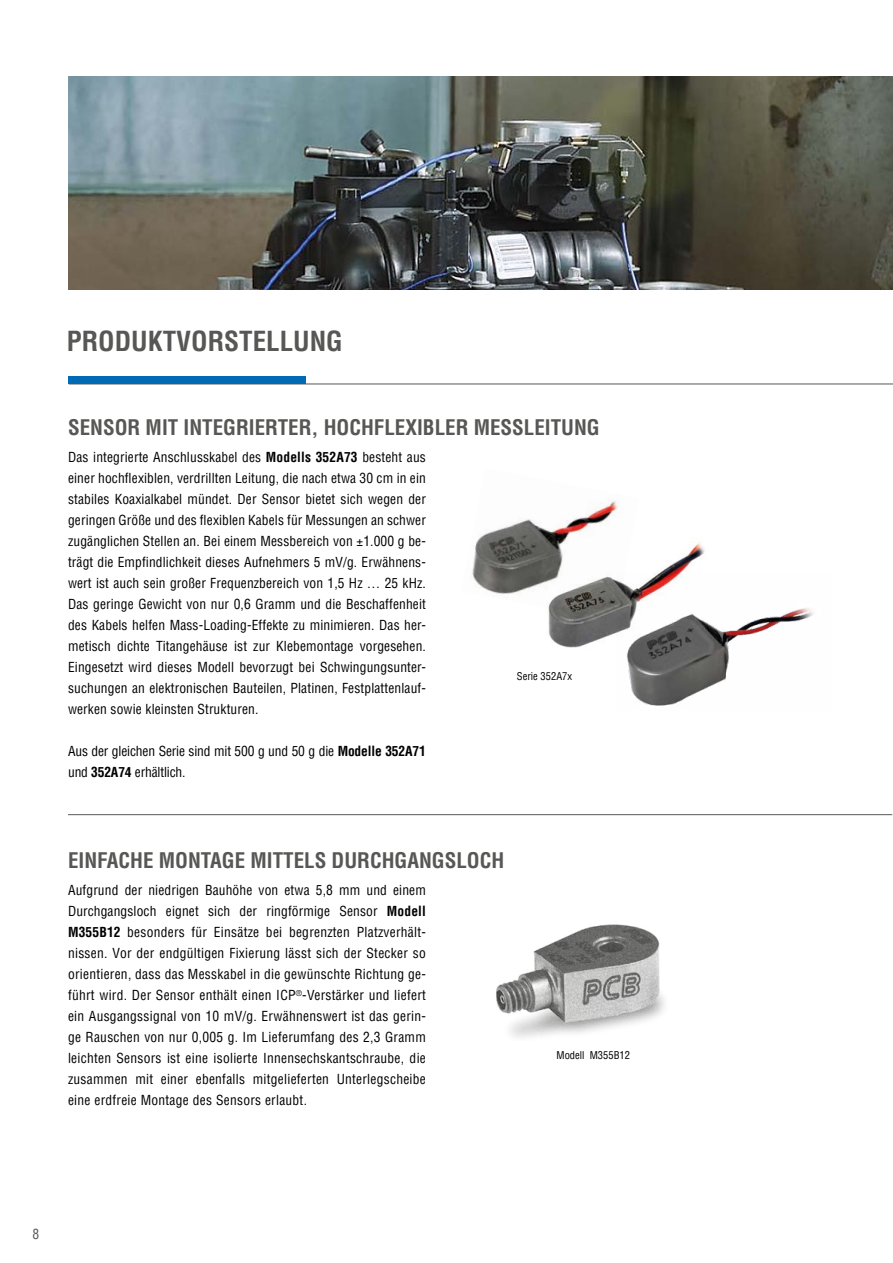
<style>
.page{position:relative;width:893px;height:1263px;background:#fff}
.page>*{position:absolute;margin:0;border:0;box-sizing:border-box;transform-origin:0 0}
.t1{font:700 condensed 27px "Helvetica LT Pro";color:#575756}
.t2{font:700 condensed 21px "Helvetica LT Pro";color:#575756}
.t3{font:condensed 13.5px/21px "Helvetica LT Pro";letter-spacing:.01em;color:#000;text-align:justify}
.t4{font:condensed 13.5px/21px "Helvetica LT Pro";letter-spacing:-.01em;color:#000}
.t5{font:condensed 13.5px "Helvetica LT Pro";color:#575756}
.t6{font:condensed 10.5px "Helvetica LT Pro";color:#000}
.s1{font-weight:700}
</style>
<div class="page">
<img style="left:68px;top:77px;width:825px;height:212px">
<hr style="left:68px;top:814px;width:824px;height:1px;background:#575756">
<img style="left:496px;top:924px;width:169px;height:114px">
<img style="left:472px;top:501px;width:146px;height:94px">
<img style="left:547px;top:536px;width:158px;height:112px">
<img style="left:617px;top:573px;width:196px;height:133px">
<hr style="left:69px;top:384px;width:824px;height:1px;background:#575756">
<div style="left:68px;top:376px;width:238px;height:8px;background:#006ab4"></div>
<h1 class="t1" style="left:67px;top:323px;width:278px">PRODUKTVORSTELLUNG</h1>
<h2 class="t2" style="left:68px;top:413px;width:533px">SENSOR MIT INTEGRIERTER, HOCHFLEXIBLER MESSLEITUNG</h2>
<p class="t3" style="left:68px;top:447px;width:359px">Das integrierte Anschlusskabel des <span class="s1">Modells 352A73</span> besteht aus einer hochflexiblen, verdrillten Leitung, die nach etwa 30 cm in ein stabiles Koaxialkabel mündet. Der Sensor bietet sich wegen der geringen Größe und des flexiblen Kabels für Messungen an schwer zugänglichen Stellen an. Bei einem Messbereich von ±1.000 g be&shy;trägt die Empfindlichkeit dieses Aufnehmers 5 mV/g. Erwähnens&shy;wert ist auch sein großer Frequenzbereich von 1,5 Hz … 25 kHz.<br>Das geringe Gewicht von nur 0,6 Gramm und die Beschaffenheit des Kabels helfen Mass-Loading-Effekte zu minimieren. Das her&shy;metisch dichte Titangehäuse ist zur Klebemontage vorgesehen.<br>Eingesetzt wird dieses Modell bevorzugt bei Schwingungsunter&shy;suchungen an elektronischen Bauteilen, Platinen, Festplattenlauf&shy;werken sowie kleinsten Strukturen.</p>
<p class="t4" style="left:68px;top:741px;width:359px">Aus der gleichen Serie sind mit 500 g und 50 g die <span class="s1">Modelle 352A71 </span>und <span class="s1">352A74</span> erhältlich.</p>
<p class="t6" style="left:517px;top:670px;width:57px">Serie 352A7x</p>
<h2 class="t2" style="left:68px;top:846px;width:438px">EINFACHE MONTAGE MITTELS DURCHGANGSLOCH</h2>
<p class="t3" style="left:68px;top:879px;width:359px">Aufgrund der niedrigen Bauhöhe von etwa 5,8 mm und einem Durchgangsloch eignet sich der ringförmige Sensor <span class="s1">Modell M355B12</span> besonders für Einsätze bei begrenzten Platzverhält&shy;nissen. Vor der endgültigen Fixierung lässt sich der Stecker so orientieren, dass das Messkabel in die gewünschte Richtung ge&shy;führt wird. Der Sensor enthält einen ICP<sup>®</sup>-Verstärker und liefert ein Ausgangssignal von 10 mV/g. Erwähnenswert ist das gerin&shy;ge Rauschen von nur 0,005 g. Im Lieferumfang des 2,3 Gramm leichten Sensors ist eine isolierte Innensechskantschraube, die zusammen mit einer ebenfalls mitgelieferten Unterlegscheibe eine erdfreie Montage des Sensors erlaubt.</p>
<p class="t6" style="left:556px;top:1049px;width:75px">Modell M355B12</p>
<p class="t5" style="left:32px;top:1225px;width:8px">8</p>
</div>
